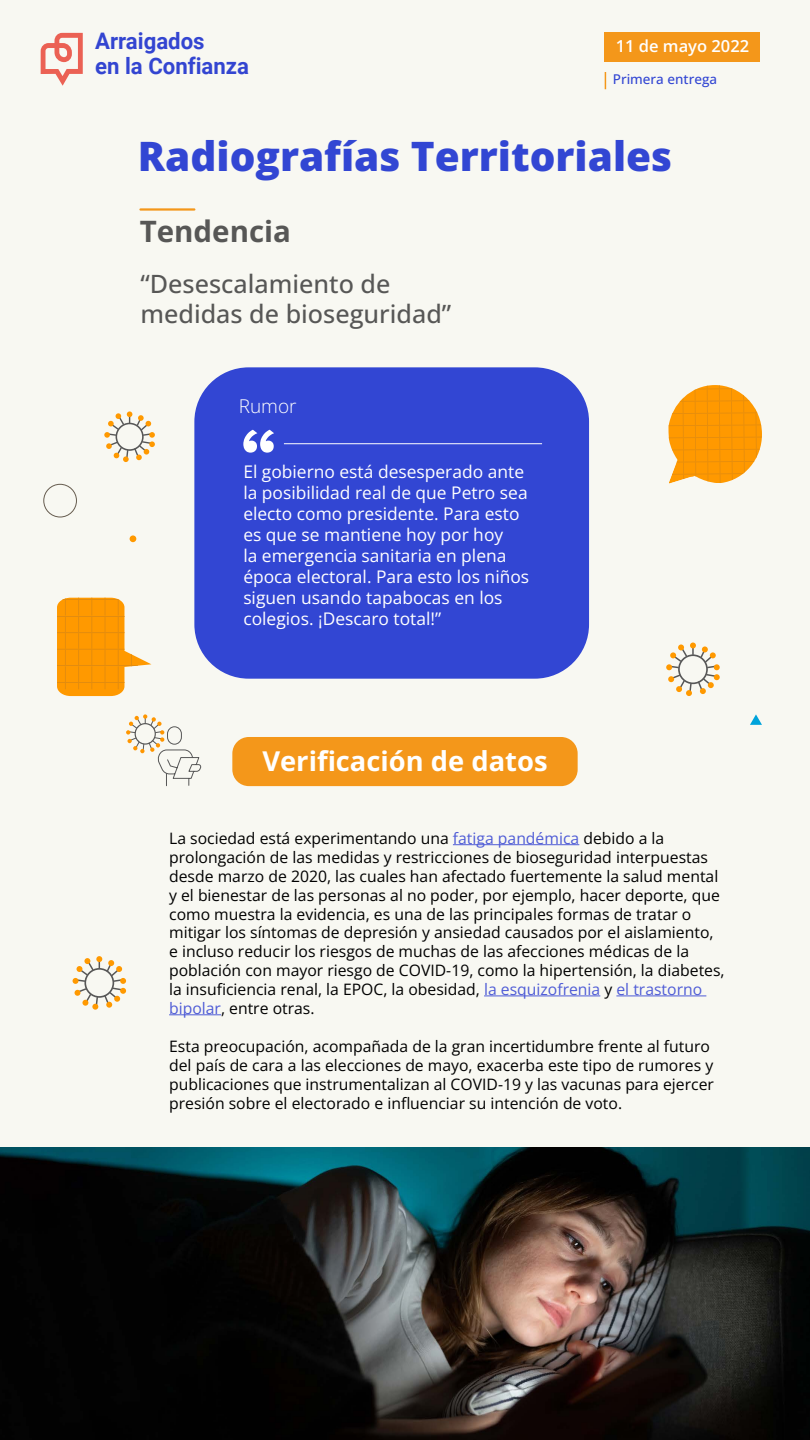
<style>
.page{position:relative;width:810px;height:1440px;background:#f8f8f2}
.page>*{position:absolute;margin:0;border:0;box-sizing:border-box;transform-origin:0 0}
.t1{font:800 40.5px "Open Sans";color:#3246d3}
.t2{font:700 29.47px "Open Sans";color:#575756}
.t3{font:700 27.3px "Open Sans";color:#fff}
.t4{font:500 25.2px/30.2px "Open Sans";color:#575756}
.t5{font:700 22.73px/24.5px "Roboto";color:#3345d1}
.t6{font:300 19.05px "Open Sans";color:#fff}
.t7{font:17.4px/20.9px "Open Sans";color:#fff}
.t8{font:600 16.5px "Open Sans";color:#fff}
.t9{font:15.75px/18.9px "Open Sans";color:#000}
.t10{font:500 13.5px "Open Sans";color:#3246d3}
.s1{color:#4f5cd6}
</style>
<div class="page">
<div style="left:605px;top:32px;width:155px;height:30px;background:#f4971a"></div>
<div style="left:194px;top:367px;width:395px;height:312px;background:#3246d3;border-radius:54px"></div>
<svg style="left:668px;top:385px;width:94px;height:99px"></svg>
<svg style="left:57px;top:598px;width:94px;height:98px"></svg>
<svg style="left:243px;top:430px;width:31px;height:23px"></svg>
<hr style="left:284px;top:443px;width:258px;height:1px;background:#fff">
<div style="left:232px;top:737px;width:346px;height:49px;background:#f4971a;border-radius:17px"></div>
<svg style="left:104px;top:411px;width:51px;height:51px"></svg>
<svg style="left:666px;top:643px;width:54px;height:53px"></svg>
<svg style="left:73px;top:956px;width:53px;height:54px"></svg>
<svg style="left:750px;top:714px;width:12px;height:11px"></svg>
<div style="left:43px;top:484px;width:34px;height:33px;border:1px solid #665c4f;border-radius:50%"></div>
<div style="left:130px;top:535px;width:6px;height:7px;background:#f90;border-radius:50%"></div>
<svg style="left:126px;top:714px;width:75px;height:72px"></svg>
<svg style="left:41px;top:33px;width:42px;height:53px"></svg>
<svg style="left:605px;top:72px;width:1px;height:17px"></svg>
<hr style="left:453px;top:845px;width:126px;height:1px;background:#4f5cd6">
<hr style="left:484px;top:996px;width:116px;height:1px;background:#4f5cd6">
<hr style="left:616px;top:996px;width:90px;height:1px;background:#4f5cd6">
<hr style="left:169px;top:1015px;width:52px;height:1px;background:#4f5cd6">
<hr style="left:140px;top:208px;width:54px;height:3px;background:#f4971a">
<img style="left:0;top:1148px;width:810px;height:292px">
<h3 class="t5" style="left:95px;top:31px;width:155px">Arraigados<br>en la Confianza</h3>
<p class="t8" style="left:616px;top:40px;width:135px">11 de mayo 2022</p>
<p class="t10" style="left:613px;top:74px;width:106px">Primera entrega</p>
<h1 class="t1" style="left:138px;top:139px;width:536px">Radiografías Territoriales</h1>
<h2 class="t2" style="left:140px;top:215px;width:153px">Tendencia</h2>
<h3 class="t4" style="left:140px;top:271px;width:312px">“Desescalamiento de medidas de bioseguridad”</h3>
<p class="t6" style="left:239px;top:395px;width:59px">Rumor</p>
<p class="t7" style="left:243px;top:463px;width:287px">El gobierno está desesperado ante la posibilidad real de que Petro sea electo como presidente. Para esto es que se mantiene hoy por hoy<br>la emergencia sanitaria en plena época electoral. Para esto los niños siguen usando tapabocas en los colegios. ¡Descaro total!”</p>
<h3 class="t3" style="left:262px;top:742px;width:287px">Verificación de datos</h3>
<p class="t9" style="left:169px;top:830px;width:557px">La sociedad está experimentando una <span class="s1">fatiga pandémica</span> debido a la prolongación de las medidas y restricciones de bioseguridad interpuestas desde marzo de 2020, las cuales han afectado fuertemente la salud mental y el bienestar de las personas al no poder, por ejemplo, hacer deporte, que como muestra la evidencia, es una de las principales formas de tratar o mitigar los síntomas de depresión y ansiedad causados por el aislamiento, e incluso reducir los riesgos de muchas de las afecciones médicas de la población con mayor riesgo de COVID-19, como la hipertensión, la diabetes, la insuficiencia renal, la EPOC, la obesidad, <span class="s1">la esquizofrenia</span> y <span class="s1">el trastorno bipolar</span>, entre otras.</p>
<p class="t9" style="left:169px;top:1038px;width:546px">Esta preocupación, acompañada de la gran incertidumbre frente al futuro del país de cara a las elecciones de mayo, exacerba este tipo de rumores y publicaciones que instrumentalizan al COVID-19 y las vacunas para ejercer presión sobre el electorado e influenciar su intención de voto.</p>
</div>
